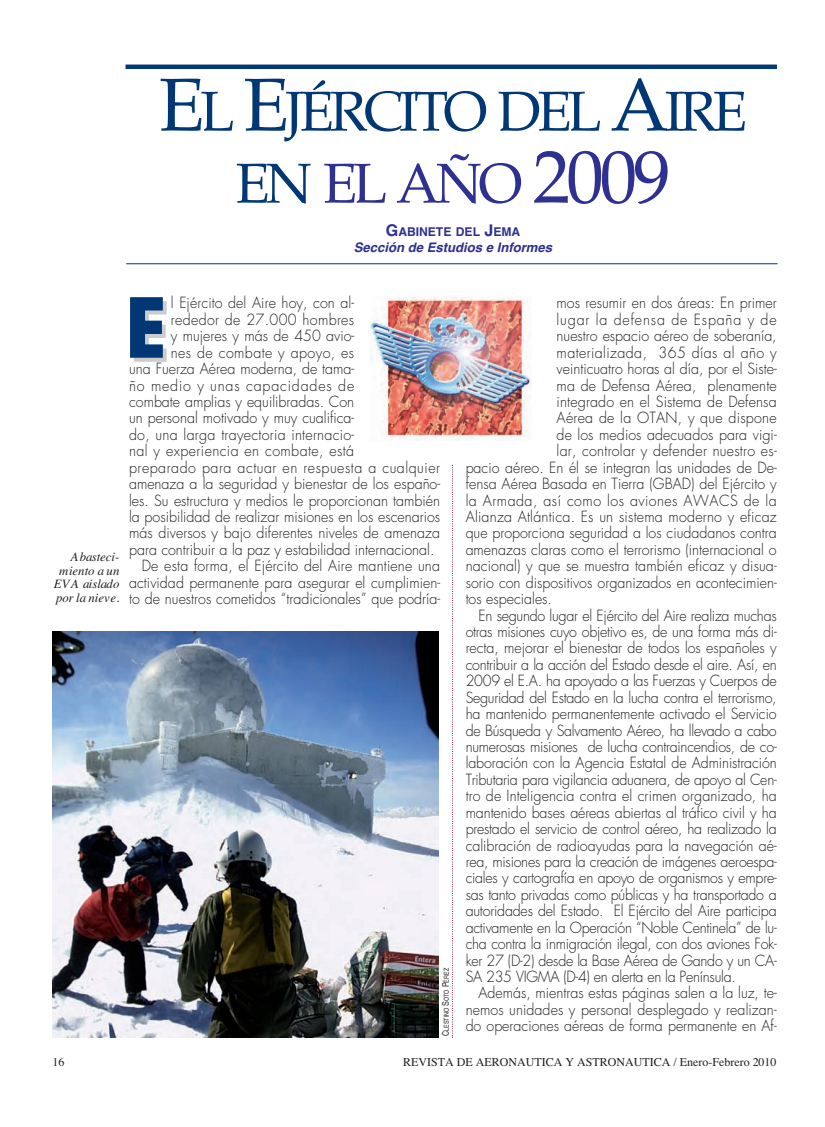
<style>
.page{position:relative;width:825px;height:1127px;background:#fff}
.page>*{position:absolute;margin:0;border:0;box-sizing:border-box;transform-origin:0 0}
.t1{font:700 80.4px "Futura";color:#013775;scale:.95 1}
.t2{font:56.25px/72px "Palatino";letter-spacing:-.075em;color:#013775;text-align:center}
.t3{font:300 15px "Futura";color:#231f20;scale:.95 1}
.t4{font:300 15px "Futura";letter-spacing:-.02em;color:#231f20;scale:.95 1}
.t5{font:300 15px "Futura";letter-spacing:.03em;color:#231f20;scale:.95 1}
.t6{font:300 15px "Futura";letter-spacing:.06em;color:#231f20;scale:.95 1}
.t7{font:300 15px "Futura";letter-spacing:.035em;color:#231f20;scale:.95 1}
.t8{font:300 15px "Futura";letter-spacing:.02em;color:#231f20;scale:.95 1}
.t9{font:300 15px "Futura";letter-spacing:.025em;color:#231f20;scale:.95 1}
.t10{font:italic 700 13.2px "Helvetica";color:#2e3092}
.t11{font:italic 12.75px/13.5px "Times";color:#231f20;text-align:right}
.t12{font:700 12.15px "Helvetica";color:#2e3092}
.t13{font:12px "Times";color:#231f20}
.t14{font:6.75px "Helvetica";color:#231f20;scale:.8 1}
.s1{font-size:75px}
.s2{color:#2e3092}
.s3{font-size:75px;color:#2e3092}
.s4{font-size:16.2px}
.s5{font-size:9px}
</style>
<div class="page">
<svg style="left:452px;top:465px;width:1px;height:572px"></svg>
<hr style="left:126px;top:65px;width:651px;height:4px;background:#013775">
<hr style="left:126px;top:263px;width:652px;height:1px;background:#013775">
<img style="left:370px;top:297px;width:161px;height:144px">
<img style="left:53px;top:632px;width:385px;height:405px">
<p class="t2" style="left:159px;top:82px;width:590px"><span class="s1">E</span>L <span class="s1">E</span>JÉRCITO DEL <span class="s1">A</span>IRE<br>EN <span class="s2">EL AÑO</span> <span class="s3">2009</span></p>
<p class="t12" style="left:386px;top:227px;width:136px"><span class="s4">G</span>ABINETE DEL <span class="s4">J</span>EMA</p>
<p class="t10" style="left:354px;top:243px;width:200px">Sección de Estudios e Informes</p>
<p class="t11" style="left:54px;top:551px;width:67px">Abasteci&shy;miento a un<br>EVA aislado por la nieve.</p>
<p class="t1" style="left:125px;top:291px;width:46px">E</p>
<p class="t3" style="left:171px;top:296px;width:194px">l Ejército del Aire hoy, con al-</p>
<p class="t9" style="left:171px;top:312px;width:194px">rededor de 27.000 hombres</p>
<p class="t3" style="left:171px;top:329px;width:195px">y mujeres y más de 450 avio-</p>
<p class="t5" style="left:171px;top:345px;width:194px">nes de combate y apoyo, es</p>
<p class="t3" style="left:129px;top:362px;width:238px">una Fuerza Aérea moderna, de tama-</p>
<p class="t6" style="left:129px;top:378px;width:239px">ño medio y unas capacidades de</p>
<p class="t3" style="left:129px;top:395px;width:239px">combate amplias y equilibradas. Con</p>
<p class="t3" style="left:129px;top:411px;width:239px">un personal motivado y muy cualifica-</p>
<p class="t8" style="left:129px;top:427px;width:239px">do, una larga trayectoria internacio-</p>
<p class="t5" style="left:129px;top:444px;width:239px">nal y experiencia en combate, está</p>
<p class="t7" style="left:129px;top:460px;width:329px">preparado para actuar en respuesta a cualquier</p>
<p class="t3" style="left:129px;top:477px;width:329px">amenaza a la seguridad y bienestar de los españo-</p>
<p class="t3" style="left:129px;top:493px;width:329px">les. Su estructura y medios le proporcionan también</p>
<p class="t3" style="left:129px;top:510px;width:329px">la posibilidad de realizar misiones en los escenarios</p>
<p class="t3" style="left:129px;top:526px;width:329px">más diversos y bajo diferentes niveles de amenaza</p>
<p class="t3" style="left:129px;top:542px;width:323px">para contribuir a la paz y estabilidad internacional.</p>
<p class="t3" style="left:142px;top:559px;width:315px">De esta forma, el Ejército del Aire mantiene una</p>
<p class="t3" style="left:129px;top:575px;width:329px">actividad permanente para asegurar el cumplimien-</p>
<p class="t3" style="left:129px;top:592px;width:329px">to de nuestros cometidos “tradicionales” que podría-</p>
<p class="t14" style="left:444px;top:1036px;width:87px;rotate:-90deg"><span class="s5">C</span>LESTINO <span class="s5">S</span>OTO <span class="s5">P</span>ÉREZ</p>
<p class="t3" style="left:557px;top:296px;width:233px">mos resumir en dos áreas: En primer</p>
<p class="t6" style="left:557px;top:312px;width:233px">lugar la defensa de España y de</p>
<p class="t3" style="left:557px;top:329px;width:233px">nuestro espacio aéreo de soberanía,</p>
<p class="t5" style="left:557px;top:345px;width:233px">materializada, 365 días al año y</p>
<p class="t3" style="left:557px;top:362px;width:233px">veinticuatro horas al día, por el Siste-</p>
<p class="t3" style="left:557px;top:378px;width:233px">ma de Defensa Aérea, plenamente</p>
<p class="t3" style="left:557px;top:395px;width:233px">integrado en el Sistema de Defensa</p>
<p class="t3" style="left:557px;top:411px;width:233px">Aérea de la OTAN, y que dispone</p>
<p class="t3" style="left:557px;top:427px;width:233px">de los medios adecuados para vigi-</p>
<p class="t3" style="left:557px;top:444px;width:233px">lar, controlar y defender nuestro es-</p>
<p class="t3" style="left:466px;top:460px;width:329px">pacio aéreo. En él se integran las unidades de De-</p>
<p class="t3" style="left:466px;top:477px;width:329px">fensa Aérea Basada en Tierra (GBAD) del Ejército y</p>
<p class="t5" style="left:466px;top:493px;width:329px">la Armada, así como los aviones AWACS de la</p>
<p class="t3" style="left:466px;top:510px;width:329px">Alianza Atlántica. Es un sistema moderno y eficaz</p>
<p class="t3" style="left:466px;top:526px;width:329px">que proporciona seguridad a los ciudadanos contra</p>
<p class="t3" style="left:466px;top:542px;width:329px">amenazas claras como el terrorismo (internacional o</p>
<p class="t3" style="left:466px;top:559px;width:329px">nacional) y que se muestra también eficaz y disua-</p>
<p class="t3" style="left:466px;top:575px;width:329px">sorio con dispositivos organizados en acontecimien-</p>
<p class="t3" style="left:466px;top:592px;width:92px">tos especiales.</p>
<p class="t4" style="left:478px;top:608px;width:315px">En segundo lugar el Ejército del Aire realiza muchas</p>
<p class="t4" style="left:466px;top:625px;width:329px">otras misiones cuyo objetivo es, de una forma más di-</p>
<p class="t3" style="left:466px;top:641px;width:329px">recta, mejorar el bienestar de todos los españoles y</p>
<p class="t4" style="left:466px;top:657px;width:329px">contribuir a la acción del Estado desde el aire. Así, en</p>
<p class="t4" style="left:466px;top:674px;width:329px">2009 el E.A. ha apoyado a las Fuerzas y Cuerpos de</p>
<p class="t4" style="left:466px;top:690px;width:329px">Seguridad del Estado en la lucha contra el terrorismo,</p>
<p class="t3" style="left:466px;top:707px;width:329px">ha mantenido permanentemente activado el Servicio</p>
<p class="t4" style="left:466px;top:723px;width:329px">de Búsqueda y Salvamento Aéreo, ha llevado a cabo</p>
<p class="t4" style="left:466px;top:740px;width:329px">numerosas misiones de lucha contraincendios, de co-</p>
<p class="t3" style="left:466px;top:756px;width:329px">laboración con la Agencia Estatal de Administración</p>
<p class="t4" style="left:466px;top:772px;width:329px">Tributaria para vigilancia aduanera, de apoyo al Cen-</p>
<p class="t3" style="left:466px;top:789px;width:329px">tro de Inteligencia contra el crimen organizado, ha</p>
<p class="t3" style="left:466px;top:805px;width:329px">mantenido bases aéreas abiertas al tráfico civil y ha</p>
<p class="t4" style="left:466px;top:822px;width:329px">prestado el servicio de control aéreo, ha realizado la</p>
<p class="t3" style="left:466px;top:838px;width:329px">calibración de radioayudas para la navegación aé-</p>
<p class="t4" style="left:466px;top:854px;width:329px">rea, misiones para la creación de imágenes aeroespa-</p>
<p class="t4" style="left:466px;top:871px;width:329px">ciales y cartografía en apoyo de organismos y empre-</p>
<p class="t4" style="left:466px;top:887px;width:329px">sas tanto privadas como públicas y ha transportado a</p>
<p class="t3" style="left:466px;top:904px;width:329px">autoridades del Estado. El Ejército del Aire participa</p>
<p class="t4" style="left:466px;top:920px;width:329px">activamente en la Operación “Noble Centinela” de lu-</p>
<p class="t4" style="left:466px;top:937px;width:329px">cha contra la inmigración ilegal, con dos aviones Fok-</p>
<p class="t4" style="left:466px;top:953px;width:329px">ker 27 (D-2) desde la Base Aérea de Gando y un CA-</p>
<p class="t4" style="left:466px;top:969px;width:286px">SA 235 VIGMA (D-4) en alerta en la Península.</p>
<p class="t3" style="left:478px;top:986px;width:315px">Además, mientras estas páginas salen a la luz, te-</p>
<p class="t3" style="left:466px;top:1002px;width:329px">nemos unidades y personal desplegado y realizan-</p>
<p class="t3" style="left:466px;top:1019px;width:329px">do operaciones aéreas de forma permanente en Af-</p>
<p class="t13" style="left:53px;top:1058px;width:13px">16</p>
<p class="t13" style="left:403px;top:1058px;width:375px">REVISTA DE AERONAUTICA Y ASTRONAUTICA / Enero-Febrero 2010</p>
</div>
